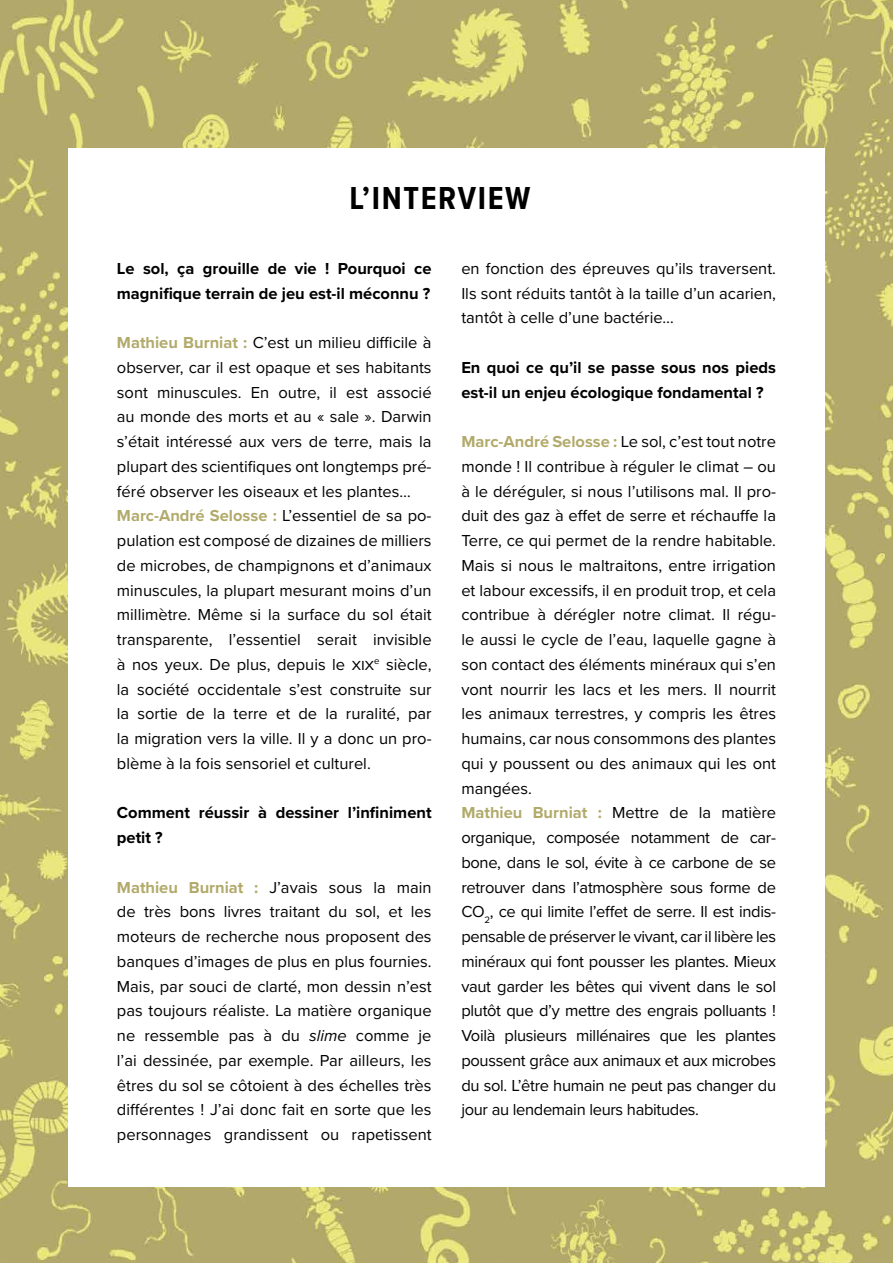
<style>
.page{position:relative;width:893px;height:1263px;background:#fff}
.page>*{position:absolute;margin:0;border:0;box-sizing:border-box;transform-origin:0 0}
.t1{font:700 33px "Proxima Nova Cond";letter-spacing:.05em;color:#000}
.t2{font:16.5px/24.8px "Proxima Nova";color:#000}
.t3{font:700 16.5px/24.8px "Proxima Nova";color:#000}
.s1{font-weight:700;color:#b2aa6b}
.s2{font-style:italic}
</style>
<div class="page">
<img style="left:0;top:0;width:893px;height:1263px">
<div style="left:68px;top:149px;width:757px;height:1038px;background:#fff"></div>
<h1 class="t1" style="left:350px;top:174px;width:182px">L’INTERVIEW</h1>
<p class="t3" style="left:117px;top:256px;width:316px">Le sol, ça grouille de vie ! Pourquoi ce magnifique terrain de jeu est-il méconnu ?</p>
<p class="t2" style="left:117px;top:329px;width:316px"><span class="s1">Mathieu Burniat :</span> C’est un milieu difficile à observer, car il est opaque et ses habitants sont minuscules. En outre, il est associé au monde des morts et au « sale ». Darwin s’était intéressé aux vers de terre, mais la plupart des scientifiques ont longtemps pré&shy;féré observer les oiseaux et les plantes… <span class="s1">Marc-André Selosse :</span> L’essentiel de sa po&shy;pulation est composé de dizaines de milliers de microbes, de champignons et d’animaux minuscules, la plupart mesurant moins d’un millimètre. Même si la surface du sol était transparente, l’essentiel serait invisible à nos yeux. De plus, depuis le xix<sup>e</sup> siècle, la société occidentale s’est construite sur la sortie de la terre et de la ruralité, par la migration vers la ville. Il y a donc un pro&shy;blème à la fois sensoriel et culturel.</p>
<p class="t3" style="left:117px;top:800px;width:316px">Comment réussir à dessiner l’infiniment petit ?</p>
<p class="t2" style="left:117px;top:874px;width:316px;text-align:justify"><span class="s1">Mathieu Burniat :</span> J’avais sous la main de très bons livres traitant du sol, et les moteurs de recherche nous proposent des banques d’images de plus en plus fournies.<br>Mais, par souci de clarté, mon dessin n’est pas toujours réaliste. La matière organique ne ressemble pas à du <span class="s2">slime</span> comme je l’ai dessinée, par exemple. Par ailleurs, les êtres du sol se côtoient à des échelles très différentes ! J’ai donc fait en sorte que les personnages grandissent ou rapetissent</p>
<p class="t2" style="left:461px;top:255px;width:316px;text-align:justify">en fonction des épreuves qu’ils traversent.<br>Ils sont réduits tantôt à la taille d’un acarien, tantôt à celle d’une bactérie…</p>
<p class="t3" style="left:461px;top:355px;width:316px">En quoi ce qu’il se passe sous nos pieds est-il un enjeu écologique fondamental ?</p>
<p class="t2" style="left:461px;top:428px;width:316px"><span class="s1">Marc-André Selosse :</span> Le sol, c’est tout notre monde ! Il contribue à réguler le climat – ou à le déréguler, si nous l’utilisons mal. Il pro&shy;duit des gaz à effet de serre et réchauffe la Terre, ce qui permet de la rendre habitable.<br>Mais si nous le maltraitons, entre irrigation et labour excessifs, il en produit trop, et cela contribue à dérégler notre climat. Il régu&shy;le aussi le cycle de l’eau, laquelle gagne à son contact des éléments minéraux qui s’en vont nourrir les lacs et les mers. Il nourrit les animaux terrestres, y compris les êtres humains, car nous consommons des plantes qui y poussent ou des animaux qui les ont mangées.<br><span class="s1">Mathieu Burniat :</span> Mettre de la matière organique, composée notamment de car&shy;bone, dans le sol, évite à ce carbone de se retrouver dans l’atmosphère sous forme de CO<sub>2</sub>, ce qui limite l’effet de serre. Il est indis&shy;pensable de préserver le vivant, car il libère les minéraux qui font pousser les plantes. Mieux vaut garder les bêtes qui vivent dans le sol plutôt que d’y mettre des engrais polluants !<br>Voilà plusieurs millénaires que les plantes poussent grâce aux animaux et aux microbes du sol. L’être humain ne peut pas changer du jour au lendemain leurs habitudes.</p>
</div>
